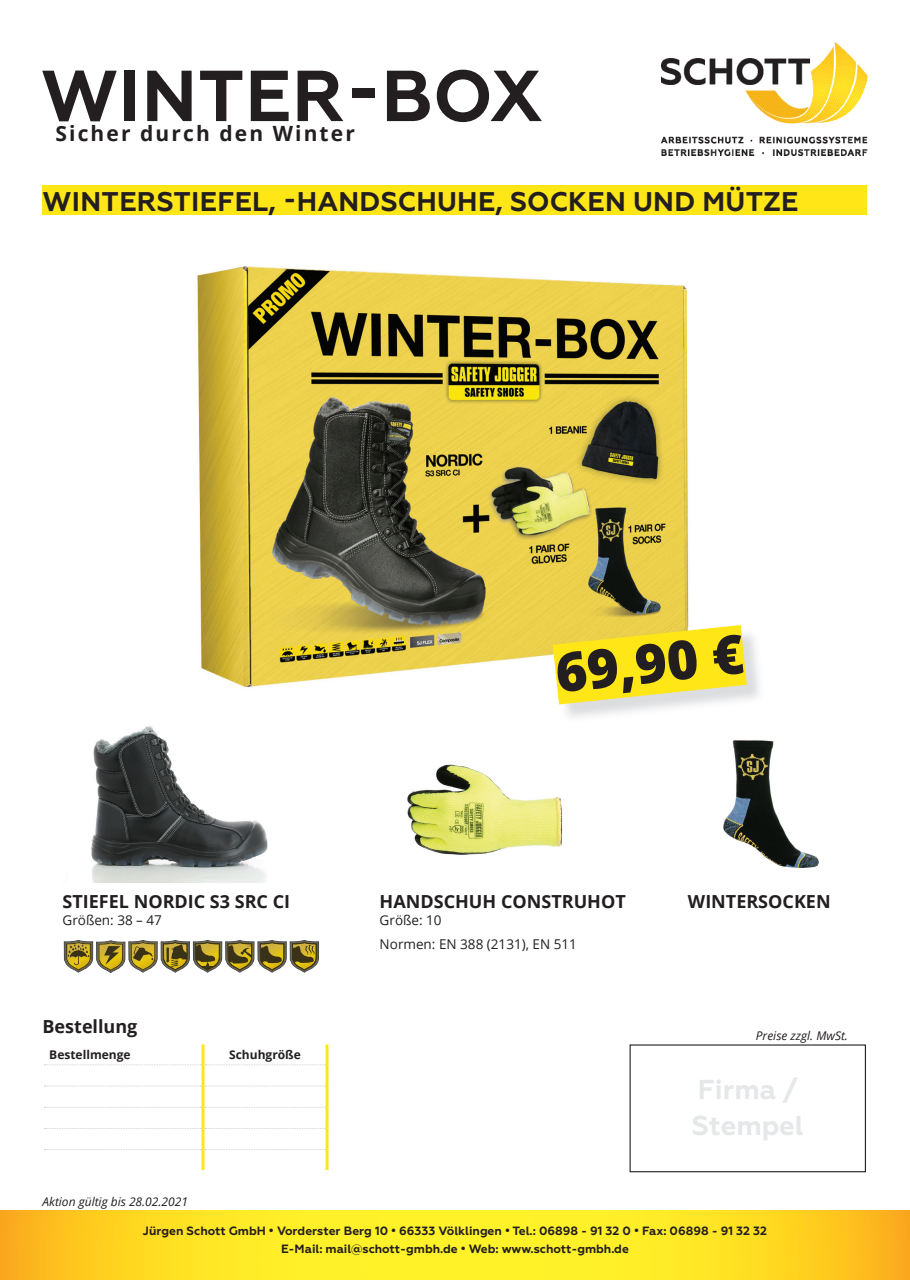
<style>
.page{position:relative;width:910px;height:1280px;background:#fff}
.page>*{position:absolute;margin:0;border:0;box-sizing:border-box;transform-origin:0 0}
.t1{font:700 72px "Geometria";letter-spacing:.01em;color:#231f20}
.t2{font:800 54px "Open Sans";color:#231f20}
.t3{font:700 27.3px/36px "Geometria";color:#e6e7e9}
.t4{font:700 27px "Geometria";letter-spacing:.01em;color:#231f20}
.t5{font:700 21px "Open Sans";letter-spacing:.1em;color:#231f20}
.t6{font:700 18px "Open Sans";color:#231f20}
.t7{font:13.5px/24.5px "Open Sans";color:#231f20}
.t8{font:700 12px/18px "Geometria";color:#231f20;text-align:center}
.t9{font:italic 12px "Open Sans";color:#231f20}
.t10{font:700 12px "Open Sans";color:#231f20}
</style>
<div class="page">
<div style="left:630px;top:1044px;width:236px;height:128px;border:1px solid #231f20"></div>
<svg style="left:0;top:1211px;width:910px;height:69px;background:#fedf24"></svg>
<div style="left:43px;top:185px;width:824px;height:30px;background:#ffe616"></div>
<svg style="left:44px;top:1044px;width:282px;height:126px"></svg>
<hr style="left:202px;top:1044px;width:3px;height:21px;background:#ffe616">
<hr style="left:202px;top:1065px;width:3px;height:21px;background:#ffe616">
<hr style="left:202px;top:1086px;width:3px;height:21px;background:#ffe616">
<hr style="left:202px;top:1107px;width:3px;height:21px;background:#ffe616">
<hr style="left:202px;top:1128px;width:3px;height:21px;background:#ffe616">
<hr style="left:202px;top:1149px;width:3px;height:21px;background:#ffe616">
<hr style="left:326px;top:1044px;width:3px;height:21px;background:#ffe616">
<hr style="left:326px;top:1065px;width:3px;height:21px;background:#ffe616">
<hr style="left:326px;top:1086px;width:3px;height:21px;background:#ffe616">
<hr style="left:326px;top:1107px;width:3px;height:21px;background:#ffe616">
<hr style="left:326px;top:1128px;width:3px;height:21px;background:#ffe616">
<hr style="left:326px;top:1149px;width:3px;height:21px;background:#ffe616">
<img style="left:197px;top:266px;width:492px;height:422px">
<img style="left:91px;top:725px;width:177px;height:157px">
<svg style="left:64px;top:940px;width:255px;height:33px"></svg>
<img style="left:407px;top:764px;width:156px;height:91px">
<img style="left:723px;top:740px;width:96px;height:128px">
<svg style="left:490px;top:589px;width:269px;height:128px"></svg>
<img style="left:661px;top:43px;width:206px;height:112px">
<h1 class="t1" style="left:41px;top:53px;width:503px">WINTER-BOX</h1>
<h3 class="t5" style="left:56px;top:118px;width:301px">Sicher durch den Winter</h3>
<h3 class="t4" style="left:43px;top:185px;width:757px">WINTERSTIEFEL, -HANDSCHUHE, SOCKEN UND MÜTZE</h3>
<h2 class="t2" style="left:551px;top:632px;width:190px;rotate:-6deg">69,90 €</h2>
<h3 class="t6" style="left:63px;top:889px;width:229px">STIEFEL NORDIC S3 SRC CI</h3>
<p class="t7" style="left:63px;top:907px;width:101px">Größen: 38 – 47</p>
<h3 class="t6" style="left:43px;top:1014px;width:96px">Bestellung</h3>
<p class="t10" style="left:49px;top:1046px;width:83px">Bestellmenge</p>
<p class="t10" style="left:229px;top:1046px;width:73px">Schuhgröße</p>
<h3 class="t6" style="left:380px;top:889px;width:248px">HANDSCHUH CONSTRUHOT</h3>
<p class="t7" style="left:380px;top:907px;width:199px">Größe: 10<br>Normen: EN 388 (2131), EN 511</p>
<h3 class="t6" style="left:688px;top:889px;width:144px">WINTERSOCKEN</h3>
<p class="t9" style="left:756px;top:1027px;width:94px">Preise zzgl. MwSt.</p>
<h3 class="t3" style="left:692px;top:1071px;width:113px">Firma /<br>Stempel</h3>
<p class="t9" style="left:43px;top:1193px;width:147px">Aktion gültig bis 28.02.2021</p>
<p class="t8" style="left:143px;top:1222px;width:626px">Jürgen Schott GmbH • Vorderster Berg 10 • 66333 Völklingen • Tel.: 06898 - 91 32 0 • Fax: 06898 - 91 32 32<br>E-Mail: mail@schott-gmbh.de • Web: www.schott-gmbh.de</p>
</div>
